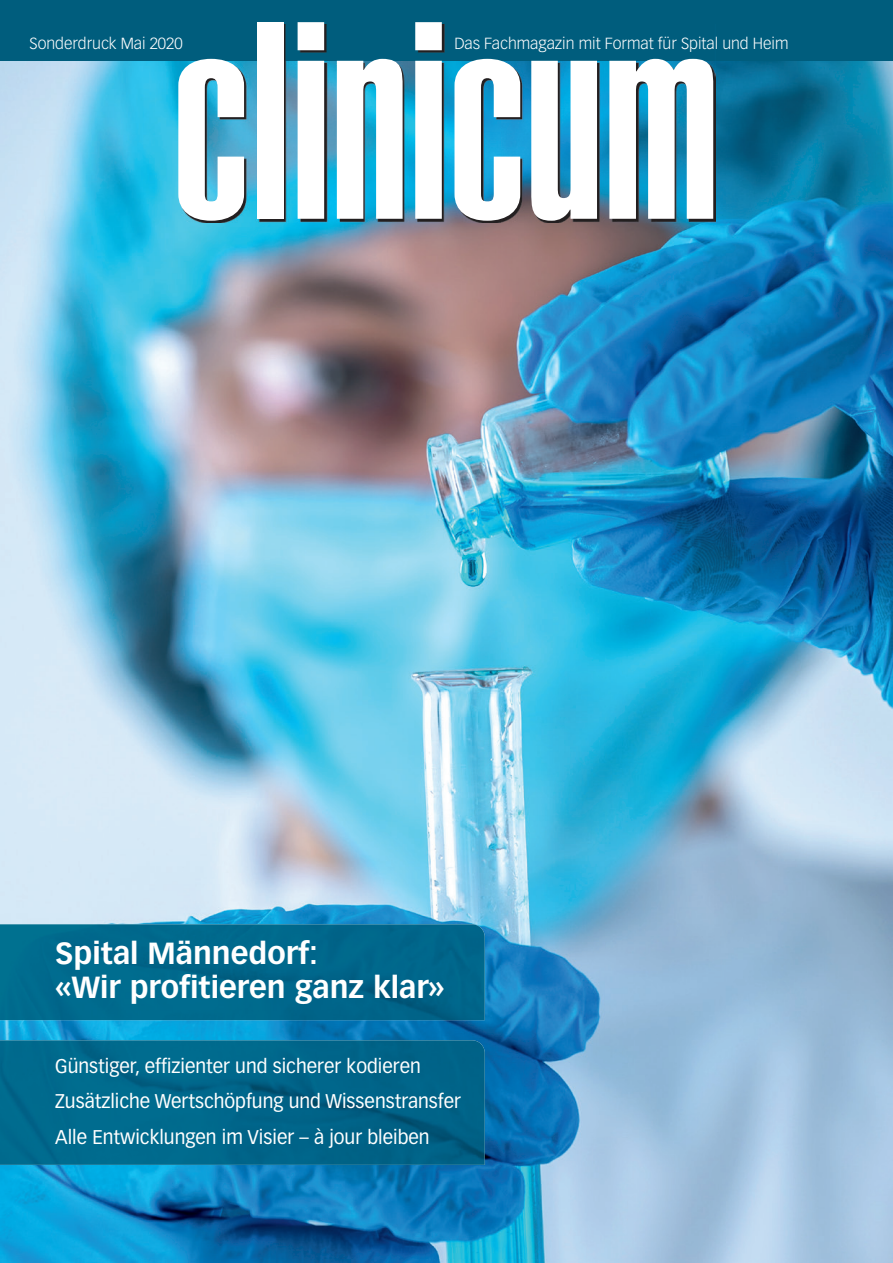
<style>
.page{position:relative;width:893px;height:1263px;background:#fff}
.page>*{position:absolute;margin:0;border:0;box-sizing:border-box;transform-origin:0 0}
.t1{font:276.15px "Helvetica LT Std Ultra Comp";color:#fff}
.t2{font:700 30px/34.5px "Vectora LT Std";color:#fff}
.t3{font:19.5px/35.2px "Vectora LT Std";color:#fff;scale:.96 1}
.t4{font:300 15.75px "Vectora LT Std";color:#fff}
</style>
<div class="page">
<img style="left:0;top:61px;width:893px;height:1202px">
<img style="left:0;top:924px;width:485px;height:96px">
<img style="left:0;top:1040px;width:485px;height:125px">
<div style="left:0;top:0;width:893px;height:61px;background:#005d7d"></div>
<img style="left:180px;top:24px;width:535px;height:199px">
<h1 class="t1" style="left:173px;top:-37px;width:549px">clinicum</h1>
<p class="t4" style="left:30px;top:34px;width:155px">Sonderdruck Mai 2020</p>
<p class="t4" style="left:454px;top:34px;width:336px">Das Fachmagazin mit Format für Spital und Heim</p>
<h2 class="t2" style="left:55px;top:936px;width:391px">Spital Männedorf:<br>«Wir profitieren ganz klar»</h2>
<p class="t3" style="left:55px;top:1049px;width:424px">Günstiger, effizienter und sicherer kodieren<br>Zusätzliche Wertschöpfung und Wissenstransfer<br>Alle Entwicklungen im Visier – à jour bleiben</p>
</div>
